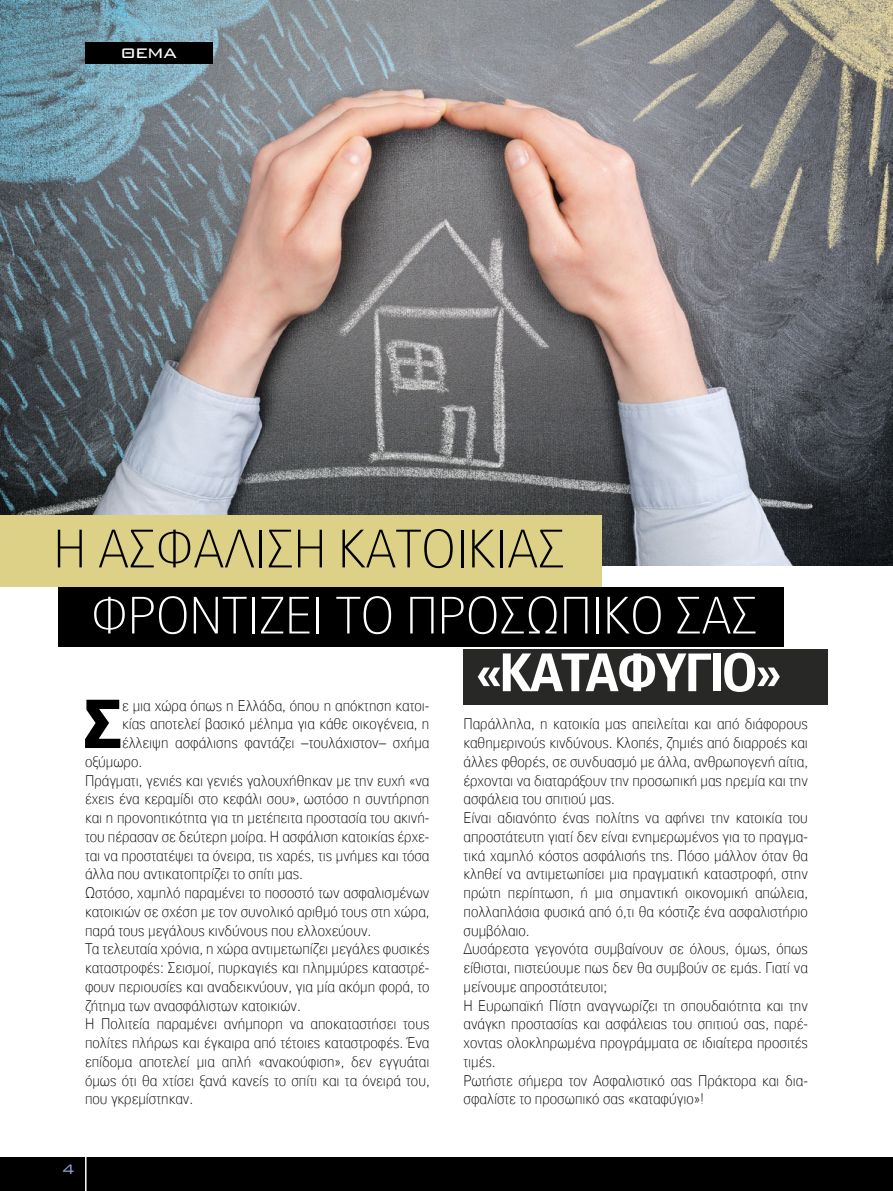
<style>
.page{position:relative;width:893px;height:1191px;background:#fff}
.page>*{position:absolute;margin:0;border:0;box-sizing:border-box;transform-origin:0 0}
.t1{font:900 67.2px "PF Paperback";color:#000}
.t2{font:100 52.5px "PF Paperback";color:#000}
.t3{font:700 52.5px "PF Paperback";letter-spacing:-.03em;color:#fff}
.t4{font:100 51px "PF Paperback";color:#fff}
.t5{font:22.5px "CF Bank";color:#fff}
.t6{font:18px "CF Bank";color:#8da6d6}
.t7{font:100 15px/18.8px "PF Paperback";color:#000}
</style>
<div class="page">
<div style="left:0;top:1157px;width:893px;height:34px;background:#000"></div>
<hr style="left:85px;top:1152px;width:2px;height:39px;background:#fff">
<img style="left:0;top:0;width:893px;height:566px">
<div style="left:0;top:516px;width:601px;height:71px;background:#dcd186"></div>
<div style="left:58px;top:587px;width:726px;height:59px;background:#000"></div>
<div style="left:85px;top:43px;width:128px;height:21px;background:#000"></div>
<div style="left:463px;top:649px;width:365px;height:55px;background:#282827"></div>
<h3 class="t5" style="left:120px;top:41px;width:58px">θεμα</h3>
<h2 class="t2" style="left:54px;top:519px;width:513px">Η ΑΣΦΆΛΙΣΗ ΚΑΤΟΙΚΊΑΣ</h2>
<h3 class="t4" style="left:91px;top:587px;width:668px">ΦΡΟΝΤΊΖΕΙ ΤΟ ΠΡΟΣΩΠΙΚΌ ΣΑΣ</h3>
<h2 class="t3" style="left:476px;top:639px;width:307px">«ΚΑΤΑΦΎΓΙΟ»</h2>
<h1 class="t1" style="left:83px;top:682px;width:40px">Σ</h1>
<p class="t7" style="left:122px;top:696px;width:309px">ε μια χώρα όπως η Ελλάδα, όπου η απόκτηση κατοι-</p>
<p class="t7" style="left:122px;top:714px;width:309px">κίας αποτελεί βασικό μέλημα για κάθε οικογένεια, η</p>
<p class="t7" style="left:122px;top:733px;width:309px">έλλειψη ασφάλισης φαντάζει –τουλάχιστον– σχήμα</p>
<p class="t7" style="left:85px;top:752px;width:59px">οξύμωρο.</p>
<p class="t7" style="left:85px;top:771px;width:346px">Πράγματι, γενιές και γενιές γαλουχήθηκαν με την ευχή «να</p>
<p class="t7" style="left:85px;top:789px;width:346px">έχεις ένα κεραμίδι στο κεφάλι σου», ωστόσο η συντήρηση</p>
<p class="t7" style="left:85px;top:808px;width:346px">και η προνοητικότητα για τη μετέπειτα προστασία του ακινή-</p>
<p class="t7" style="left:85px;top:827px;width:346px">του πέρασαν σε δεύτερη μοίρα. Η ασφάλιση κατοικίας έρχε-</p>
<p class="t7" style="left:85px;top:846px;width:346px">ται να προστατέψει τα όνειρα, τις χαρές, τις μνήμες και τόσα</p>
<p class="t7" style="left:85px;top:864px;width:220px">άλλα που αντικατοπτρίζει το σπίτι μας.</p>
<p class="t7" style="left:85px;top:883px;width:346px">Ωστόσο, χαμηλό παραμένει το ποσοστό των ασφαλισμένων</p>
<p class="t7" style="left:85px;top:902px;width:346px">κατοικιών σε σχέση με τον συνολικό αριθμό τους στη χώρα,</p>
<p class="t7" style="left:85px;top:921px;width:288px">παρά τους μεγάλους κινδύνους που ελλοχεύουν.</p>
<p class="t7" style="left:85px;top:939px;width:346px">Τα τελευταία χρόνια, η χώρα αντιμετωπίζει μεγάλες φυσικές</p>
<p class="t7" style="left:85px;top:958px;width:346px">καταστροφές: Σεισμοί, πυρκαγιές και πλημμύρες καταστρέ-</p>
<p class="t7" style="left:85px;top:977px;width:346px">φουν περιουσίες και αναδεικνύουν, για μία ακόμη φορά, το</p>
<p class="t7" style="left:85px;top:996px;width:217px">ζήτημα των ανασφάλιστων κατοικιών.</p>
<p class="t7" style="left:85px;top:1014px;width:346px">Η Πολιτεία παραμένει ανήμπορη να αποκαταστήσει τους</p>
<p class="t7" style="left:85px;top:1033px;width:346px">πολίτες πλήρως και έγκαιρα από τέτοιες καταστροφές. Ένα</p>
<p class="t7" style="left:85px;top:1052px;width:346px">επίδομα αποτελεί μια απλή «ανακούφιση», δεν εγγυάται</p>
<p class="t7" style="left:85px;top:1071px;width:346px">όμως ότι θα χτίσει ξανά κανείς το σπίτι και τα όνειρά του,</p>
<p class="t7" style="left:85px;top:1089px;width:110px">που γκρεμίστηκαν.</p>
<p class="t6" style="left:62px;top:1159px;width:15px">4</p>
<p class="t7" style="left:463px;top:714px;width:346px">Παράλληλα, η κατοικία μας απειλείται και από διάφορους καθημερινούς κινδύνους. Κλοπές, ζημιές από διαρροές και άλλες φθορές, σε συνδυασμό με άλλα, ανθρωπογενή αίτια, έρχονται να διαταράξουν την προσωπική μας ηρεμία και την ασφάλεια του σπιτιού μας.<br>Είναι αδιανόητο ένας πολίτης να αφήνει την κατοικία του απροστάτευτη γιατί δεν είναι ενημερωμένος για το πραγμα&shy;τικά χαμηλό κόστος ασφάλισής της. Πόσο μάλλον όταν θα κληθεί να αντιμετωπίσει μια πραγματική καταστροφή, στην πρώτη περίπτωση, ή μια σημαντική οικονομική απώλεια, πολλαπλάσια φυσικά από ό,τι θα κόστιζε ένα ασφαλιστήριο συμβόλαιο.<br>Δυσάρεστα γεγονότα συμβαίνουν σε όλους, όμως, όπως είθισται, πιστεύουμε πως δεν θα συμβούν σε εμάς. Γιατί να μείνουμε απροστάτευτοι;<br>Η Ευρωπαϊκή Πίστη αναγνωρίζει τη σπουδαιότητα και την ανάγκη προστασίας και ασφάλειας του σπιτιού σας, παρέ&shy;χοντας ολοκληρωμένα προγράμματα σε ιδιαίτερα προσιτές τιμές.<br>Ρωτήστε σήμερα τον Ασφαλιστικό σας Πράκτορα και δια&shy;σφαλίστε το προσωπικό σας «καταφύγιο»!</p>
</div>
